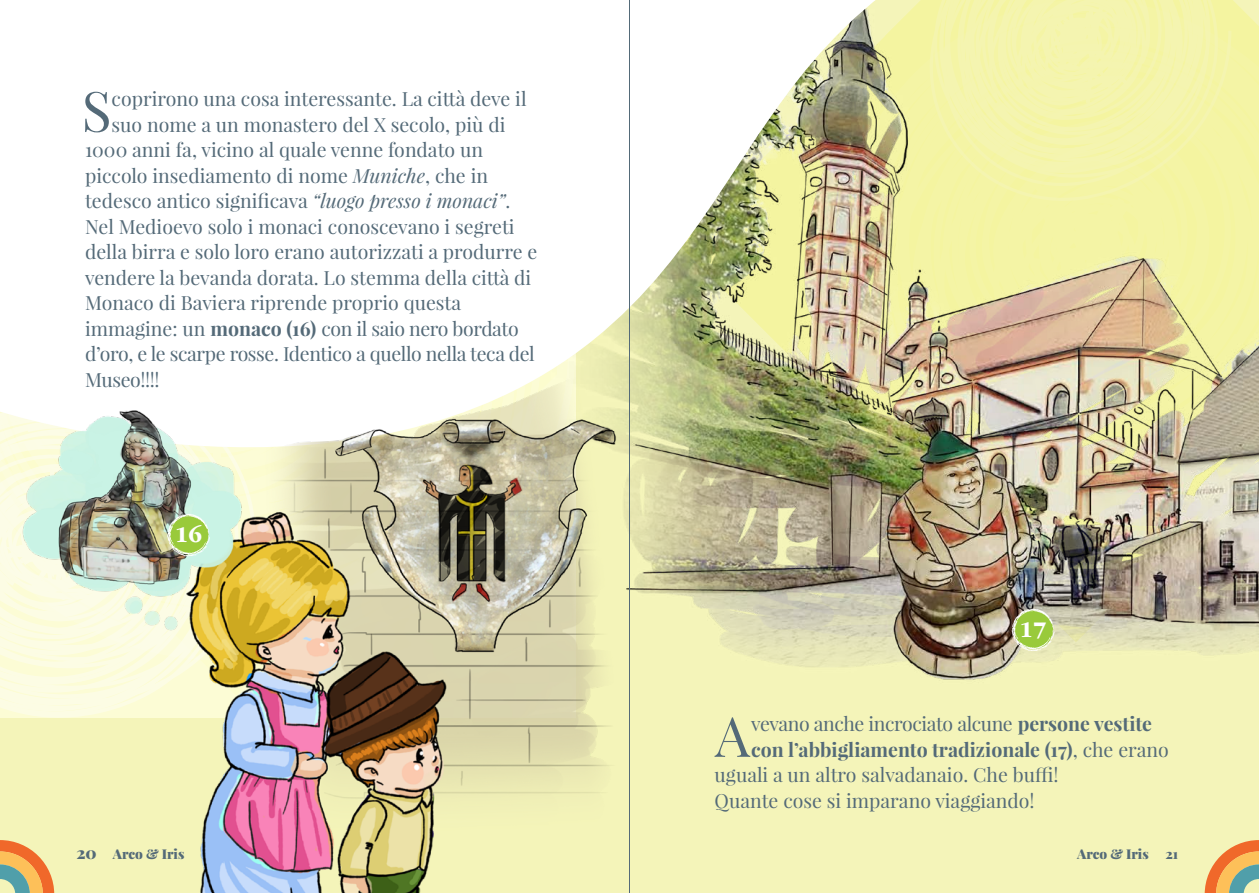
<style>
.page{position:relative;width:1259px;height:893px;background:#fff}
.page>*{position:absolute;margin:0;border:0;box-sizing:border-box;transform-origin:0 0}
.TEXT{font:55.5px "Playfair Display";color:#546a78}
.t1{font:700 23.25px "ITC Garamond Std";color:#fff}
.TEXT-2{font:19.5px/25.5px "Playfair Display";color:#546a78}
.TEXT-3{font:700 19.5px "Playfair Display";color:#546a78}
.TEXT-4{font:19.5px "Playfair Display";letter-spacing:-.02em;color:#546a78}
.t2{font:900 13.5px "Playfair Display";color:#546a78}
.s1{font-style:italic}
.s2{font-weight:700}
.s3{font-weight:400}
.s4{font-size:16.5px}
</style>
<div class="page">
<img style="left:0;top:529px;width:1259px;height:364px">
<img style="left:368px;top:0;width:891px;height:529px">
<img style="left:0;top:410px;width:368px;height:308px">
<svg style="left:1011px;top:608px;width:43px;height:43px"></svg>
<svg style="left:0;top:840px;width:54px;height:53px"></svg>
<svg style="left:1204px;top:840px;width:55px;height:53px"></svg>
<hr style="left:629px;top:0;width:1px;height:893px;background:#546a78">
<p class="TEXT" style="left:82px;top:76px;width:31px">S</p>
<p class="TEXT-2" style="left:112px;top:86px;width:416px">coprirono una cosa interessante. La città deve il</p>
<p class="TEXT-2" style="left:112px;top:111px;width:395px">suo nome a un monastero del X secolo, più di</p>
<p class="TEXT-2" style="left:85px;top:137px;width:399px">1000 anni fa, vicino al quale venne fondato un</p>
<p class="TEXT-2" style="left:85px;top:162px;width:404px">piccolo insediamento di nome <span class="s1">Muniche</span>, che in</p>
<p class="TEXT-2" style="left:85px;top:188px;width:427px">tedesco antico significava <span class="s1">“luogo presso i monaci”</span>.</p>
<p class="TEXT-2" style="left:85px;top:213px;width:454px">Nel Medioevo solo i monaci conoscevano i segreti della birra e solo loro erano autorizzati a produrre e vendere la bevanda dorata. Lo stemma della città di Monaco di Baviera riprende proprio questa immagine: un <span class="s2">monaco (16)</span> con il saio nero bordato d’oro, e le scarpe rosse. Identico a quello nella teca del Museo!!!!</p>
<p class="t1" style="left:175px;top:522px;width:29px">16</p>
<p class="t1" style="left:1019px;top:616px;width:29px">17</p>
<p class="TEXT" style="left:715px;top:701px;width:36px">A</p>
<p class="TEXT-4" style="left:751px;top:712px;width:402px">vevano anche incrociato alcune <span class="s2">persone vestite</span></p>
<p class="TEXT-3" style="left:751px;top:737px;width:419px">con l’abbigliamento tradizionale (17)<span class="s3">, che erano</span></p>
<p class="TEXT-2" style="left:714px;top:762px;width:345px">uguali a un altro salvadanaio. Che buffi!</p>
<p class="TEXT-2" style="left:714px;top:788px;width:322px">Quante cose si imparano viaggiando!</p>
<p class="t2" style="left:76px;top:845px;width:109px"><span class="s4">20</span> Arco &amp; Iris</p>
<p class="t2" style="left:1077px;top:845px;width:103px">Arco &amp; Iris 21</p>
</div>
